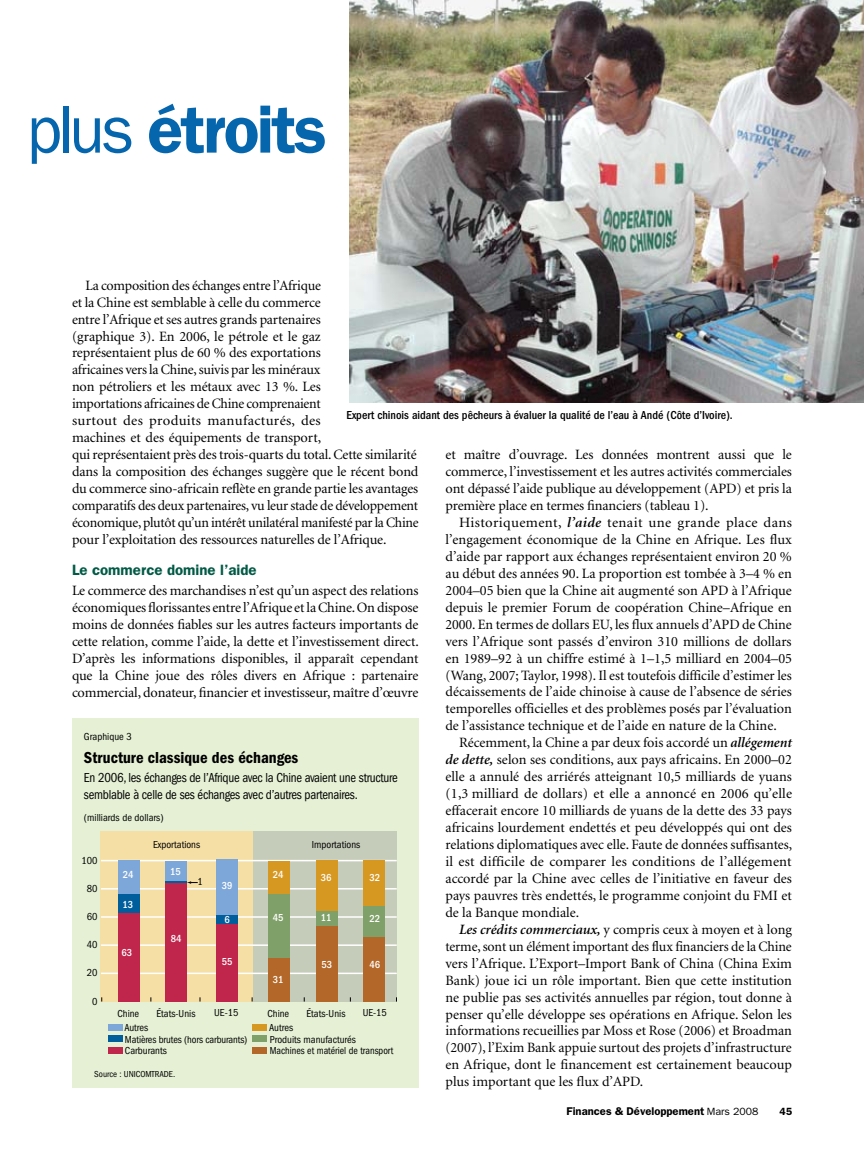
<style>
.page{position:relative;width:864px;height:1161px;background:#fff}
.page>*{position:absolute;margin:0;border:0;box-sizing:border-box;transform-origin:0 0}
.t1{font:600 67.5px "Franklin Gothic";letter-spacing:-.04em;color:#0566ad}
.t2{font:600 condensed 16.5px "Franklin Gothic";color:#000}
.t3{font:600 15px "Franklin Gothic";color:#005a45}
.t4{font:14.25px/17px "Minion";letter-spacing:-.01em;color:#000;text-align:justify}
.t5{font:condensed 13.5px/16.5px "Franklin Gothic";letter-spacing:-.02em;color:#000;scale:.95 1}
.t6{font:500 condensed 12px "Franklin Gothic";color:#000}
.t7{font:600 11.25px "Franklin Gothic";color:#000}
.t8{font:condensed 10.5px "Franklin Gothic";color:#000}
.t9{font:500 condensed 10.5px "Franklin Gothic";color:#fff}
.t10{font:condensed 10.5px "Franklin Gothic";color:#000;scale:.95 1}
.t11{font:600 10.5px "Franklin Gothic";color:#000}
.t12{font:condensed 9px "Franklin Gothic";color:#000}
.s1{font-weight:400}
.s2{font-weight:600;font-style:italic}
.s3{font-weight:400;font-size:10.5px}
</style>
<div class="page">
<img style="left:349px;top:0;width:515px;height:402px">
<div style="left:72px;top:718px;width:346px;height:370px;background:#e5f0d4"></div>
<div style="left:100px;top:831px;width:297px;height:171px;background:#c6ccba"></div>
<div style="left:100px;top:831px;width:153px;height:171px;background:#f6dfa5"></div>
<hr style="left:101px;top:973px;width:296px;height:1px;background:#fff">
<hr style="left:101px;top:944px;width:296px;height:2px;background:#fff">
<hr style="left:101px;top:916px;width:296px;height:2px;background:#fff">
<hr style="left:101px;top:888px;width:296px;height:2px;background:#fff">
<hr style="left:101px;top:860px;width:296px;height:1px;background:#fff">
<div style="left:108px;top:1024px;width:14px;height:7px;background:#7da7d8"></div>
<div style="left:108px;top:1035px;width:14px;height:7px;background:#005e9d"></div>
<div style="left:108px;top:1047px;width:14px;height:7px;background:#c0254b"></div>
<div style="left:253px;top:1024px;width:14px;height:7px;background:#d79822"></div>
<div style="left:253px;top:1035px;width:14px;height:7px;background:#7fa068"></div>
<div style="left:253px;top:1047px;width:14px;height:7px;background:#b36829"></div>
<div style="left:118px;top:861px;width:21px;height:33px;background:#7da7d8"></div>
<div style="left:166px;top:861px;width:21px;height:20px;background:#7da7d8"></div>
<div style="left:216px;top:860px;width:21px;height:56px;background:#7da7d8"></div>
<div style="left:268px;top:861px;width:22px;height:33px;background:#d79822"></div>
<div style="left:316px;top:861px;width:21px;height:50px;background:#d79822"></div>
<div style="left:364px;top:861px;width:21px;height:45px;background:#d79822"></div>
<div style="left:118px;top:894px;width:21px;height:19px;background:#005e9d"></div>
<hr style="left:166px;top:881px;width:21px;height:2px;background:#005e9d">
<div style="left:216px;top:916px;width:21px;height:8px;background:#005e9d"></div>
<div style="left:268px;top:894px;width:22px;height:64px;background:#7fa068"></div>
<div style="left:316px;top:911px;width:21px;height:15px;background:#7fa068"></div>
<div style="left:364px;top:906px;width:21px;height:31px;background:#7fa068"></div>
<div style="left:118px;top:913px;width:21px;height:89px;background:#c0254b"></div>
<div style="left:166px;top:883px;width:21px;height:119px;background:#c0254b"></div>
<div style="left:216px;top:924px;width:21px;height:78px;background:#c0254b"></div>
<div style="left:268px;top:958px;width:22px;height:44px;background:#b36829"></div>
<div style="left:316px;top:926px;width:21px;height:76px;background:#b36829"></div>
<div style="left:364px;top:937px;width:21px;height:65px;background:#b36829"></div>
<svg style="left:187px;top:881px;width:11px;height:3px"></svg>
<h1 class="t1" style="left:27px;top:90px;width:302px"><span class="s1">plus</span> étroits</h1>
<p class="t4" style="left:72px;top:277px;width:348px;text-align:left;text-indent:14px">La composition des échanges entre l’Afrique<br>et la Chine est semblable à celle du commerce<br>entre l’Afrique et ses autres grands partenaires<br>(graphique 3). En 2006, le pétrole et le gaz<br>représentaient plus de 60 % des exportations<br>africaines vers la Chine, suivis par les minéraux<br>non pétroliers et les métaux avec 13 %. Les<br>importations africaines de Chine comprenaient<br>surtout des produits manufacturés, des<br>machines et des équipements de transport,<br>qui représentaient près des trois-quarts du total. Cette similarité dans la composition des échanges suggère que le récent bond du commerce sino-africain reflète en grande partie les avantages comparatifs des deux partenaires, vu leur stade de développement économique, plutôt qu’un intérêt unilatéral manifesté par la Chine pour l’exploitation des ressources naturelles de l’Afrique.</p>
<p class="t3" style="left:72px;top:561px;width:186px">Le commerce domine l’aide</p>
<p class="t4" style="left:72px;top:583px;width:348px">Le commerce des marchandises n’est qu’un aspect des relations économiques florissantes entre l’Afrique et la Chine. On dispose moins de données fiables sur les autres facteurs importants de cette relation, comme l’aide, la dette et l’investissement direct.<br>D’après les informations disponibles, il apparaît cependant que la Chine joue des rôles divers en Afrique : partenaire commercial, donateur, financier et investisseur, maître d’œuvre</p>
<p class="t6" style="left:346px;top:409px;width:388px">Expert chinois aidant des pêcheurs à évaluer la qualité de l’eau à Andé (Côte d’Ivoire).</p>
<p class="t4" style="left:446px;top:447px;width:348px">et maître d’ouvrage. Les données montrent aussi que le commerce, l’investissement et les autres activités commerciales ont dépassé l’aide publique au développement (APD) et pris la première place en termes financiers (tableau 1).</p>
<p class="t4" style="left:446px;top:515px;width:348px;text-indent:14px">Historiquement, <span class="s2">l’aide</span> tenait une grande place dans l’engagement économique de la Chine en Afrique. Les flux d’aide par rapport aux échanges représentaient environ 20 % au début des années 90. La proportion est tombée à 3–4 % en 2004–05 bien que la Chine ait augmenté son APD à l’Afrique depuis le premier Forum de coopération Chine–Afrique en 2000. En termes de dollars EU, les flux annuels d’APD de Chine vers l’Afrique sont passés d’environ 310 millions de dollars en 1989–92 à un chiffre estimé à 1–1,5 milliard en 2004–05 (Wang, 2007; Taylor, 1998). Il est toutefois difficile d’estimer les décaissements de l’aide chinoise à cause de l’absence de séries temporelles officielles et des problèmes posés par l’évaluation de l’assistance technique et de l’aide en nature de la Chine.</p>
<p class="t4" style="left:446px;top:735px;width:348px;text-indent:14px">Récemment, la Chine a par deux fois accordé un <span class="s2">allégement de dette,</span> selon ses conditions, aux pays africains. En 2000–02 elle a annulé des arriérés atteignant 10,5 milliards de yuans (1,3 milliard de dollars) et elle a annoncé en 2006 qu’elle effacerait encore 10 milliards de yuans de la dette des 33 pays africains lourdement endettés et peu développés qui ont des relations diplomatiques avec elle. Faute de données suffisantes, il est difficile de comparer les conditions de l’allégement accordé par la Chine avec celles de l’initiative en faveur des pays pauvres très endettés, le programme conjoint du FMI et de la Banque mondiale.</p>
<p class="t4" style="left:446px;top:921px;width:348px;text-indent:14px"><span class="s2">Les crédits commerciaux,</span> y compris ceux à moyen et à long terme, sont un élément important des flux financiers de la Chine vers l’Afrique. L’Export–Import Bank of China (China Exim Bank) joue ici un rôle important. Bien que cette institution ne publie pas ses activités annuelles par région, tout donne à penser qu’elle développe ses opérations en Afrique. Selon les informations recueillies par Moss et Rose (2006) et Broadman (2007), l’Exim Bank appuie surtout des projets d’infrastructure en Afrique, dont le financement est certainement beaucoup plus important que les flux d’APD.</p>
<p class="t7" style="left:567px;top:1105px;width:193px">Finances &amp; Développement <span class="s3">Mars 2008</span></p>
<p class="t11" style="left:779px;top:1106px;width:14px">45</p>
<p class="t8" style="left:210px;top:649px;width:93px">Author: Wang, 2/25/08</p>
<p class="t8" style="left:84px;top:731px;width:49px">Graphique 3</p>
<p class="t2" style="left:84px;top:748px;width:216px">Structure classique des échanges</p>
<p class="t5" style="left:84px;top:769px;width:332px">En 2006, les échanges de l’Afrique avec la Chine avaient une structure semblable à celle de ses échanges avec d’autres partenaires.</p>
<p class="t8" style="left:84px;top:812px;width:81px">(milliards de dollars)</p>
<p class="t8" style="left:153px;top:838px;width:49px">Exportations</p>
<p class="t8" style="left:312px;top:839px;width:50px">Importations</p>
<p class="t8" style="left:81px;top:854px;width:18px">100</p>
<p class="t9" style="left:170px;top:865px;width:12px">15</p>
<p class="t9" style="left:123px;top:869px;width:12px">24</p>
<p class="t9" style="left:273px;top:869px;width:12px">24</p>
<p class="t9" style="left:273px;top:912px;width:12px">45</p>
<p class="t9" style="left:321px;top:872px;width:12px">36</p>
<p class="t9" style="left:370px;top:872px;width:12px">32</p>
<p class="t9" style="left:370px;top:912px;width:12px">22</p>
<p class="t9" style="left:370px;top:959px;width:12px">46</p>
<p class="t8" style="left:198px;top:875px;width:7px">1</p>
<p class="t9" style="left:222px;top:879px;width:12px">39</p>
<p class="t8" style="left:87px;top:883px;width:12px">80</p>
<p class="t9" style="left:123px;top:899px;width:12px">13</p>
<p class="t8" style="left:87px;top:911px;width:12px">60</p>
<p class="t9" style="left:321px;top:912px;width:12px">11</p>
<p class="t9" style="left:225px;top:913px;width:7px">6</p>
<p class="t9" style="left:171px;top:933px;width:12px">84</p>
<p class="t8" style="left:87px;top:939px;width:12px">40</p>
<p class="t9" style="left:122px;top:947px;width:12px">63</p>
<p class="t9" style="left:222px;top:956px;width:12px">55</p>
<p class="t9" style="left:322px;top:958px;width:12px">53</p>
<p class="t8" style="left:87px;top:967px;width:12px">20</p>
<p class="t9" style="left:273px;top:974px;width:12px">31</p>
<p class="t8" style="left:92px;top:995px;width:7px">0</p>
<p class="t8" style="left:117px;top:1007px;width:23px">Chine</p>
<p class="t8" style="left:156px;top:1007px;width:40px">États-Unis</p>
<p class="t8" style="left:214px;top:1007px;width:26px">UE-15</p>
<p class="t8" style="left:306px;top:1007px;width:40px">États-Unis</p>
<p class="t8" style="left:267px;top:1007px;width:23px">Chine</p>
<p class="t8" style="left:363px;top:1007px;width:26px">UE-15</p>
<p class="t8" style="left:269px;top:1021px;width:25px">Autres</p>
<p class="t10" style="left:270px;top:1045px;width:131px">Machines et matériel de transport</p>
<p class="t8" style="left:124px;top:1021px;width:25px">Autres</p>
<p class="t8" style="left:125px;top:1045px;width:43px">Carburants</p>
<p class="t8" style="left:270px;top:1033px;width:88px">Produits manufacturés</p>
<p class="t8" style="left:125px;top:1033px;width:124px">Matières brutes (hors carburants)</p>
<p class="t12" style="left:94px;top:1069px;width:82px">Source : UNICOMTRADE.</p>
</div>
